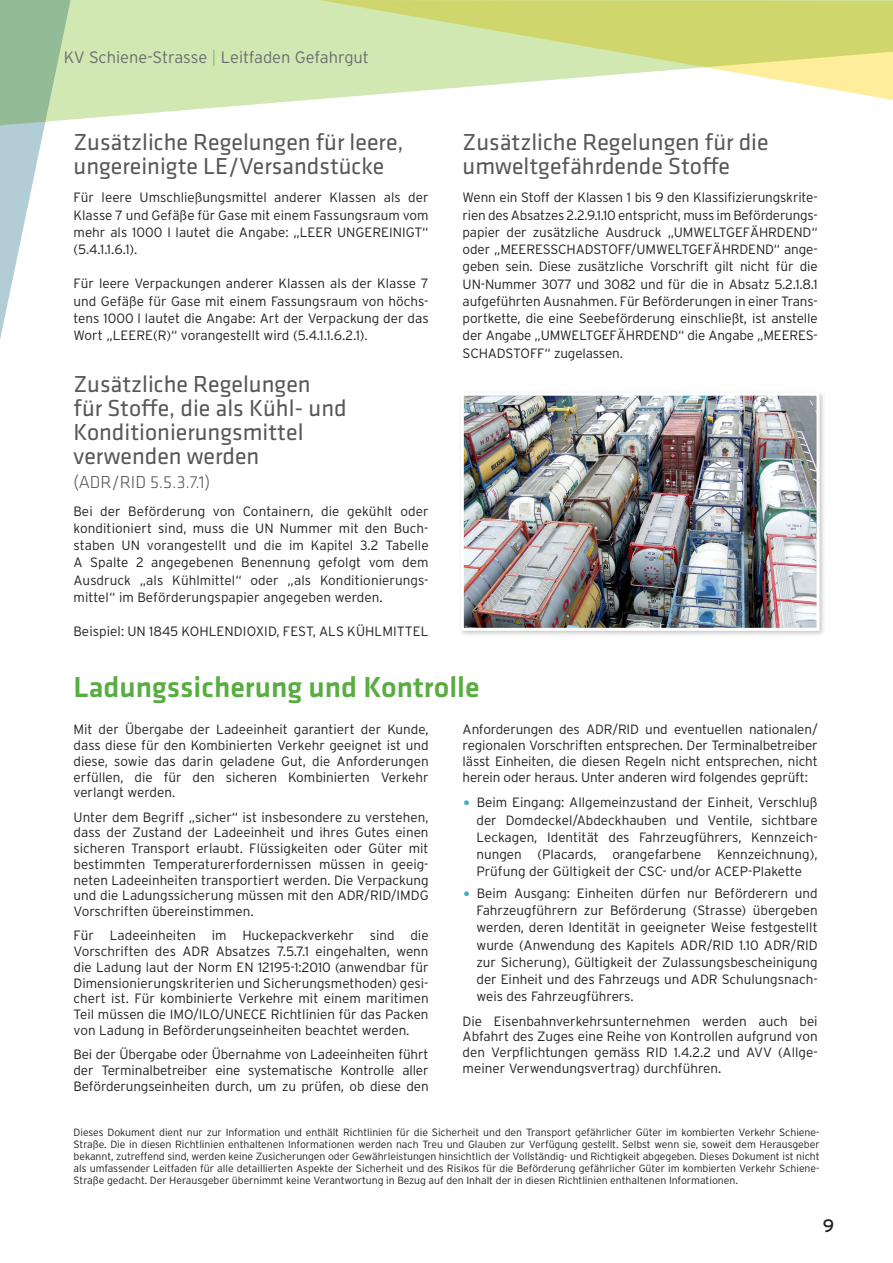
<style>
.page{position:relative;width:893px;height:1263px;background:#fff}
.page>*{position:absolute;margin:0;border:0;box-sizing:border-box;transform-origin:0 0}
.T1{font:500 30px "Klavika";color:#58ad41}
.T2{font:24px/24px "Klavika";color:#57585a}
.T2-2{font:300 18px "Klavika";color:#57585a}
.t1{font:18px "Interstate";color:#231f20}
.t2{font:300 16.5px "Interstate";color:#6c6d70}
.DE_BODY_OK{font:300 13.5px/17.2px "Interstate";color:#231f20;text-align:justify}
.BODY_OK{font:300 10.5px/12px "Interstate";letter-spacing:-.005em;color:#231f20;text-align:justify}
.s1{color:#8bc171}
.s2{font-size:22.5px;color:#43aec5}
</style>
<div class="page">
<svg style="left:0;top:125px;width:45px;height:215px"></svg>
<svg style="left:0;top:0;width:319px;height:125px;background:#cae2b4"></svg>
<svg style="left:319px;top:0;width:574px;height:100px"></svg>
<div style="left:458px;top:390px;width:368px;height:247px;background:#231f20;opacity:.25"></div>
<img style="left:465px;top:397px;width:350px;height:230px">
<div style="left:461px;top:393px;width:358px;height:238px;border:3px solid #fff"></div>
<p class="t2" style="left:64px;top:48px;width:307px">KV Schiene-Strasse <span class="s1">|</span> Leitfaden Gefahrgut</p>
<p class="T2" style="left:74px;top:131px;width:332px">Zusätzliche Regelungen für leere, ungereinigte LE/Versandstücke</p>
<p class="DE_BODY_OK" style="left:74px;top:189px;width:357px">Für leere Umschließungsmittel anderer Klassen als der Klasse 7 und Gefäße für Gase mit einem Fassungsraum vom mehr als 1000 l lautet die Angabe: „LEER UNGEREINIGT“ (5.4.1.1.6.1).</p>
<p class="DE_BODY_OK" style="left:74px;top:275px;width:357px">Für leere Verpackungen anderer Klassen als der Klasse 7 und Gefäße für Gase mit einem Fassungsraum von höchs&shy;tens 1000 l lautet die Angabe: Art der Verpackung der das Wort „LEERE(R)“ vorangestellt wird (5.4.1.1.6.2.1).</p>
<p class="T2" style="left:74px;top:372px;width:275px">Zusätzliche Regelungen<br>für Stoffe, die als Kühl- und<br>Konditionierungsmittel verwenden werden</p>
<p class="T2-2" style="left:74px;top:472px;width:138px">(ADR/RID 5.5.3.7.1)</p>
<p class="DE_BODY_OK" style="left:74px;top:502px;width:357px">Bei der Beförderung von Containern, die gekühlt oder konditioniert sind, muss die UN Nummer mit den Buch&shy;staben UN vorangestellt und die im Kapitel 3.2 Tabelle A Spalte 2 angegebenen Benennung gefolgt vom dem Ausdruck „als Kühlmittel“ oder „als Konditionierungs&shy;mittel“ im Beförderungspapier angegeben werden.</p>
<p class="DE_BODY_OK" style="left:74px;top:623px;width:357px">Beispiel: UN 1845 KOHLENDIOXID, FEST, ALS KÜHLMITTEL</p>
<p class="T2" style="left:463px;top:131px;width:308px">Zusätzliche Regelungen für die umweltgefährdende Stoffe</p>
<p class="DE_BODY_OK" style="left:463px;top:189px;width:357px">Wenn ein Stoff der Klassen 1 bis 9 den Klassifizierungskrite&shy;rien des Absatzes 2.2.9.1.10 entspricht, muss im Beförderungs&shy;papier der zusätzliche Ausdruck „UMWELTGEFÄHRDEND“ oder „MEERESSCHADSTOFF/UMWELTGEFÄHRDEND“ ange&shy;geben sein. Diese zusätzliche Vorschrift gilt nicht für die UN-Nummer 3077 und 3082 und für die in Absatz 5.2.1.8.1 aufgeführten Ausnahmen. Für Beförderungen in einer Trans&shy;portkette, die eine Seebeförderung einschließt, ist anstelle der Angabe „UMWELTGEFÄHRDEND“ die Angabe „MEERES-SCHADSTOFF“ zugelassen.</p>
<p class="T1" style="left:74px;top:671px;width:407px">Ladungssicherung und Kontrolle</p>
<p class="DE_BODY_OK" style="left:74px;top:722px;width:357px;line-height:15.8px">Mit der Übergabe der Ladeeinheit garantiert der Kunde, dass diese für den Kombinierten Verkehr geeignet ist und diese, sowie das darin geladene Gut, die Anforderungen erfüllen, die für den sicheren Kombinierten Verkehr verlangt werden.</p>
<p class="DE_BODY_OK" style="left:74px;top:809px;width:357px;line-height:15.8px">Unter dem Begriff „sicher“ ist insbesondere zu verstehen, dass der Zustand der Ladeeinheit und ihres Gutes einen sicheren Transport erlaubt. Flüssigkeiten oder Güter mit bestimmten Temperaturerfordernissen müssen in geeig&shy;neten Ladeeinheiten transportiert werden. Die Verpackung und die Ladungssicherung müssen mit den ADR/RID/IMDG Vorschriften übereinstimmen.</p>
<p class="DE_BODY_OK" style="left:74px;top:928px;width:357px;line-height:15.8px">Für Ladeeinheiten im Huckepackverkehr sind die Vorschriften des ADR Absatzes 7.5.7.1 eingehalten, wenn die Ladung laut der Norm EN 12195-1:2010 (anwendbar für Dimensionierungskriterien und Sicherungsmethoden) gesi&shy;chert ist. Für kombinierte Verkehre mit einem maritimen Teil müssen die IMO/ILO/UNECE Richtlinien für das Packen von Ladung in Beförderungseinheiten beachtet werden.</p>
<p class="DE_BODY_OK" style="left:74px;top:1046px;width:357px;line-height:15.8px">Bei der Übergabe oder Übernahme von Ladeeinheiten führt der Terminalbetreiber eine systematische Kontrolle aller Beförderungseinheiten durch, um zu prüfen, ob diese den</p>
<p class="DE_BODY_OK" style="left:463px;top:722px;width:357px;line-height:15.8px">Anforderungen des ADR/RID und eventuellen nationalen/ regionalen Vorschriften entsprechen. Der Terminalbetreiber lässt Einheiten, die diesen Regeln nicht entsprechen, nicht herein oder heraus. Unter anderen wird folgendes geprüft:</p>
<p class="DE_BODY_OK" style="left:476px;top:794px;width:343px;text-indent:-14px"><span class="s2">•</span> Beim Eingang: Allgemeinzustand der Einheit, Verschluß der Domdeckel/Abdeckhauben und Ventile, sichtbare Leckagen, Identität des Fahrzeugführers, Kennzeich&shy;nungen (Placards, orangefarbene Kennzeichnung), Prüfung der Gültigkeit der CSC- und/or ACEP-Plakette</p>
<p class="DE_BODY_OK" style="left:476px;top:884px;width:343px;text-indent:-14px"><span class="s2">•</span> Beim Ausgang: Einheiten dürfen nur Beförderern und Fahrzeugführern zur Beförderung (Strasse) übergeben werden, deren Identität in geeigneter Weise festgestellt wurde (Anwendung des Kapitels ADR/RID 1.10 ADR/RID zur Sicherung), Gültigkeit der Zulassungsbescheinigung der Einheit und des Fahrzeugs und ADR Schulungsnach&shy;weis des Fahrzeugführers.</p>
<p class="DE_BODY_OK" style="left:463px;top:1013px;width:357px;line-height:15.8px">Die Eisenbahnverkehrsunternehmen werden auch bei Abfahrt des Zuges eine Reihe von Kontrollen aufgrund von den Verpflichtungen gemäss RID 1.4.2.2 und AVV (Allge&shy;meiner Verwendungsvertrag) durchführen.</p>
<p class="BODY_OK" style="left:74px;top:1126px;width:747px">Dieses Dokument dient nur zur Information und enthält Richtlinien für die Sicherheit und den Transport gefährlicher Güter im kombierten Verkehr Schiene-Straße. Die in diesen Richtlinien enthaltenen Informationen werden nach Treu und Glauben zur Verfügung gestellt. Selbst wenn sie, soweit dem Herausgeber bekannt, zutreffend sind, werden keine Zusicherungen oder Gewährleistungen hinsichtlich der Vollständig- und Richtigkeit abgegeben. Dieses Dokument ist nicht als umfassender Leitfaden für alle detaillierten Aspekte der Sicherheit und des Risikos für die Beförderung gefährlicher Güter im kombierten Verkehr Schiene-Straße gedacht. Der Herausgeber übernimmt keine Verantwortung in Bezug auf den Inhalt der in diesen Richtlinien enthaltenen Informationen.</p>
<h3 class="t1" style="left:823px;top:1215px;width:13px">9</h3>
</div>
